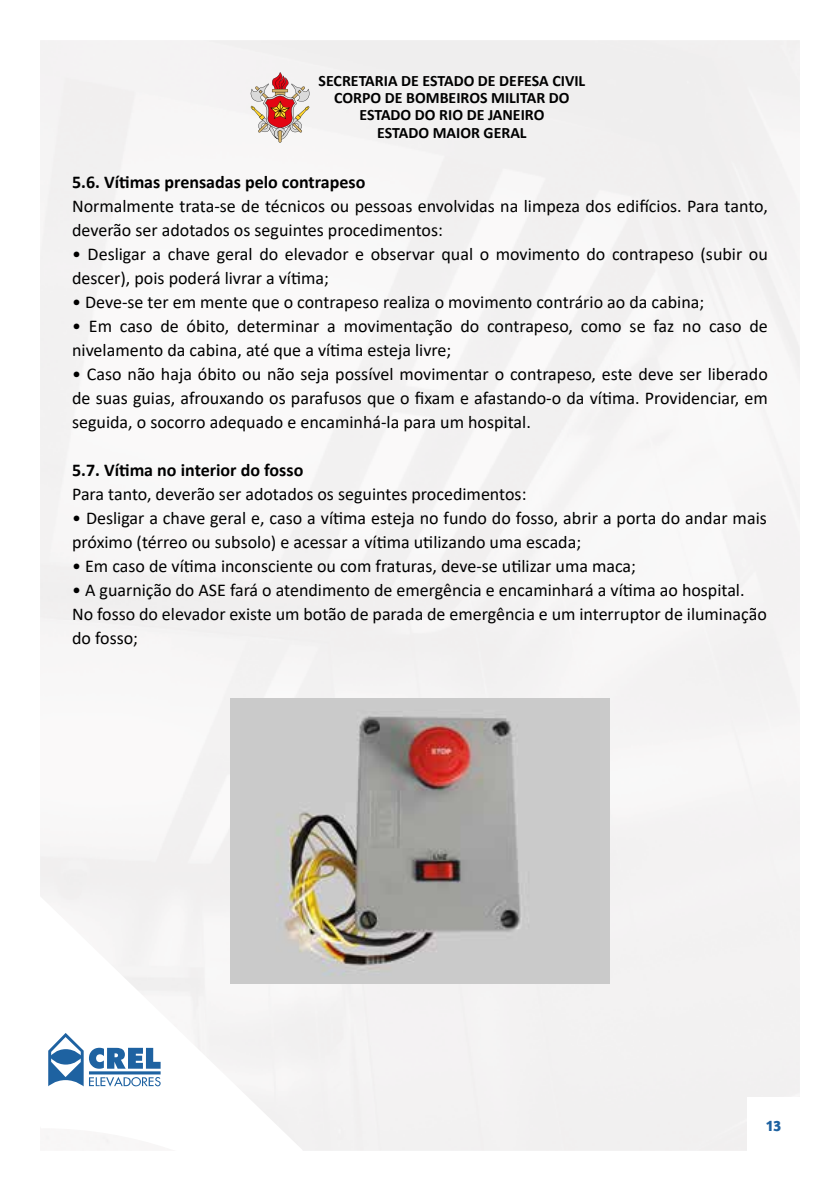
<style>
.page{position:relative;width:840px;height:1191px;background:#fff}
.page>*{position:absolute;margin:0;border:0;box-sizing:border-box;transform-origin:0 0}
.t1{font:18px/24px "Calibri";color:#000}
.t2{font:700 18px "Calibri";color:#000}
.t3{font:700 15.8px/17.2px "Calibri";color:#000;text-align:center}
.t4{font:700 15.8px "Amaranth";color:#1d61a1}
</style>
<div class="page">
<div style="left:0;top:0;width:839px;height:1191px;background:#f7f6f6"></div>
<svg style="left:250px;top:72px;width:60px;height:71px"></svg>
<img style="left:230px;top:698px;width:379px;height:285px">
<p class="t3" style="left:318px;top:72px;width:268px">SECRETARIA DE ESTADO DE DEFESA CIVIL<br>CORPO DE BOMBEIROS MILITAR DO<br>ESTADO DO RIO DE JANEIRO<br>ESTADO MAIOR GERAL</p>
<p class="t2" style="left:72px;top:169px;width:294px">5.6. Vítimas prensadas pelo contrapeso</p>
<p class="t1" style="left:72px;top:194px;width:697px">Normalmente trata-se de técnicos ou pessoas envolvidas na limpeza dos edifícios. Para tanto, deverão ser adotados os seguintes procedimentos:</p>
<p class="t1" style="left:72px;top:242px;width:697px">• Desligar a chave geral do elevador e observar qual o movimento do contrapeso (subir ou descer), pois poderá livrar a vítima;</p>
<p class="t1" style="left:72px;top:290px;width:633px">• Deve-se ter em mente que o contrapeso realiza o movimento contrário ao da cabina;</p>
<p class="t1" style="left:72px;top:314px;width:697px">• Em caso de óbito, determinar a movimentação do contrapeso, como se faz no caso de nivelamento da cabina, até que a vítima esteja livre;</p>
<p class="t1" style="left:72px;top:362px;width:697px;text-align:justify">• Caso não haja óbito ou não seja possível movimentar o contrapeso, este deve ser liberado de suas guias, afrouxando os parafusos que o fixam e afastando-o da vítima. Providenciar, em seguida, o socorro adequado e encaminhá-la para um hospital.</p>
<p class="t2" style="left:72px;top:457px;width:233px">5.7. Vítima no interior do fosso</p>
<p class="t1" style="left:72px;top:481px;width:455px">Para tanto, deverão ser adotados os seguintes procedimentos:</p>
<p class="t1" style="left:72px;top:505px;width:695px">• Desligar a chave geral e, caso a vítima esteja no fundo do fosso, abrir a porta do andar mais próximo (térreo ou subsolo) e acessar a vítima utilizando uma escada;</p>
<p class="t1" style="left:72px;top:553px;width:565px">• Em caso de vítima inconsciente ou com fraturas, deve-se utilizar uma maca;</p>
<p class="t1" style="left:72px;top:577px;width:695px">• A guarnição do ASE fará o atendimento de emergência e encaminhará a vítima ao hospital.<br>No fosso do elevador existe um botão de parada de emergência e um interruptor de iluminação do fosso;</p>
<p class="t4" style="left:766px;top:1115px;width:16px">13</p>
</div>
